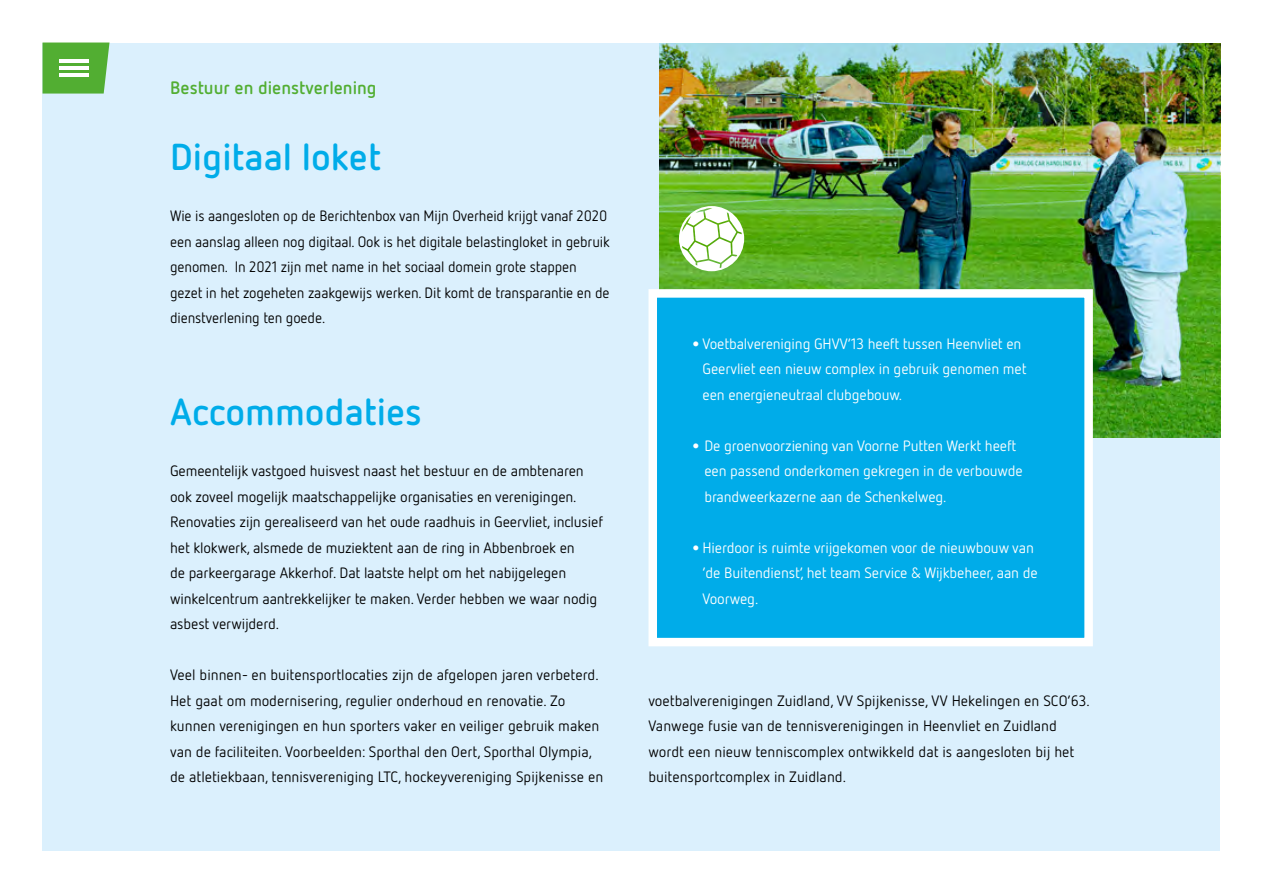
<style>
.page{position:relative;width:1263px;height:893px;background:#fff}
.page>*{position:absolute;margin:0;border:0;box-sizing:border-box;transform-origin:0 0}
.t1{font:700 37.5px "Netto OT";color:#00ace9}
.t2{font:700 18px "Netto OT";color:#52ae32}
.t3{font:15px/25.5px "Netto OT";letter-spacing:-.01em;color:#000}
.t4{font:15px/25.5px "Netto OT";letter-spacing:-.01em;color:#fff}
.s1{font-weight:900;font-size:16.5px}
</style>
<div class="page">
<div style="left:43px;top:43px;width:1177px;height:807px;background:#dbf0fd"></div>
<img style="left:659px;top:43px;width:561px;height:395px">
<div style="left:648px;top:289px;width:445px;height:357px;background:#00ace9;border:9px solid #fff"></div>
<svg style="left:679px;top:206px;width:65px;height:65px"></svg>
<svg style="left:43px;top:43px;width:66px;height:51px"></svg>
<hr style="left:60px;top:59px;width:29px;height:4px;background:#fff">
<hr style="left:60px;top:66px;width:29px;height:4px;background:#fff">
<hr style="left:60px;top:73px;width:29px;height:4px;background:#fff">
<p class="t2" style="left:170px;top:76px;width:208px">Bestuur en dienstverlening</p>
<h1 class="t1" style="left:170px;top:133px;width:212px">Digitaal loket</h1>
<p class="t3" style="left:170px;top:203px;width:441px">Wie is aangesloten op de Berichtenbox van Mijn Overheid krijgt vanaf 2020 een aanslag alleen nog digitaal. Ook is het digitale belastingloket in gebruik genomen. In 2021 zijn met name in het sociaal domein grote stappen gezet in het zogeheten zaakgewijs werken. Dit komt de transparantie en de dienstverlening ten goede.</p>
<h1 class="t1" style="left:170px;top:388px;width:253px">Accommodaties</h1>
<p class="t3" style="left:170px;top:458px;width:434px">Gemeentelijk vastgoed huisvest naast het bestuur en de ambtenaren ook zoveel mogelijk maatschappelijke organisaties en verenigingen.<br>Renovaties zijn gerealiseerd van het oude raadhuis in Geervliet, inclusief het klokwerk, alsmede de muziektent aan de ring in Abbenbroek en<br>de parkeergarage Akkerhof. Dat laatste helpt om het nabijgelegen winkelcentrum aantrekkelijker te maken. Verder hebben we waar nodig asbest verwijderd.</p>
<p class="t3" style="left:170px;top:662px;width:435px">Veel binnen- en buitensportlocaties zijn de afgelopen jaren verbeterd.<br>Het gaat om modernisering, regulier onderhoud en renovatie. Zo kunnen verenigingen en hun sporters vaker en veiliger gebruik maken van de faciliteiten. Voorbeelden: Sporthal den Oert, Sporthal Olympia, de atletiekbaan, tennisvereniging LTC, hockeyvereniging Spijkenisse en</p>
<p class="t4" style="left:702px;top:330px;width:325px;text-indent:-11px"><span class="s1">•</span>Voetbalvereniging GHVV’13 heeft tussen Heenvliet en<br>Geervliet een nieuw complex in gebruik genomen met een energieneutraal clubgebouw.</p>
<p class="t4" style="left:704px;top:432px;width:320px;text-indent:-13px"><span class="s1">•</span> De groenvoorziening van Voorne Putten Werkt heeft een passend onderkomen gekregen in de verbouwde brandweerkazerne aan de Schenkelweg.</p>
<p class="t4" style="left:702px;top:534px;width:337px;text-indent:-11px"><span class="s1">•</span>Hierdoor is ruimte vrijgekomen voor de nieuwbouw van ‘de Buitendienst’, het team Service &amp; Wijkbeheer, aan de<br>Voorweg.</p>
<p class="t3" style="left:648px;top:688px;width:443px">voetbalverenigingen Zuidland, VV Spijkenisse, VV Hekelingen en SCO’63.<br>Vanwege fusie van de tennisverenigingen in Heenvliet en Zuidland wordt een nieuw tenniscomplex ontwikkeld dat is aangesloten bij het buitensportcomplex in Zuidland.</p>
</div>
